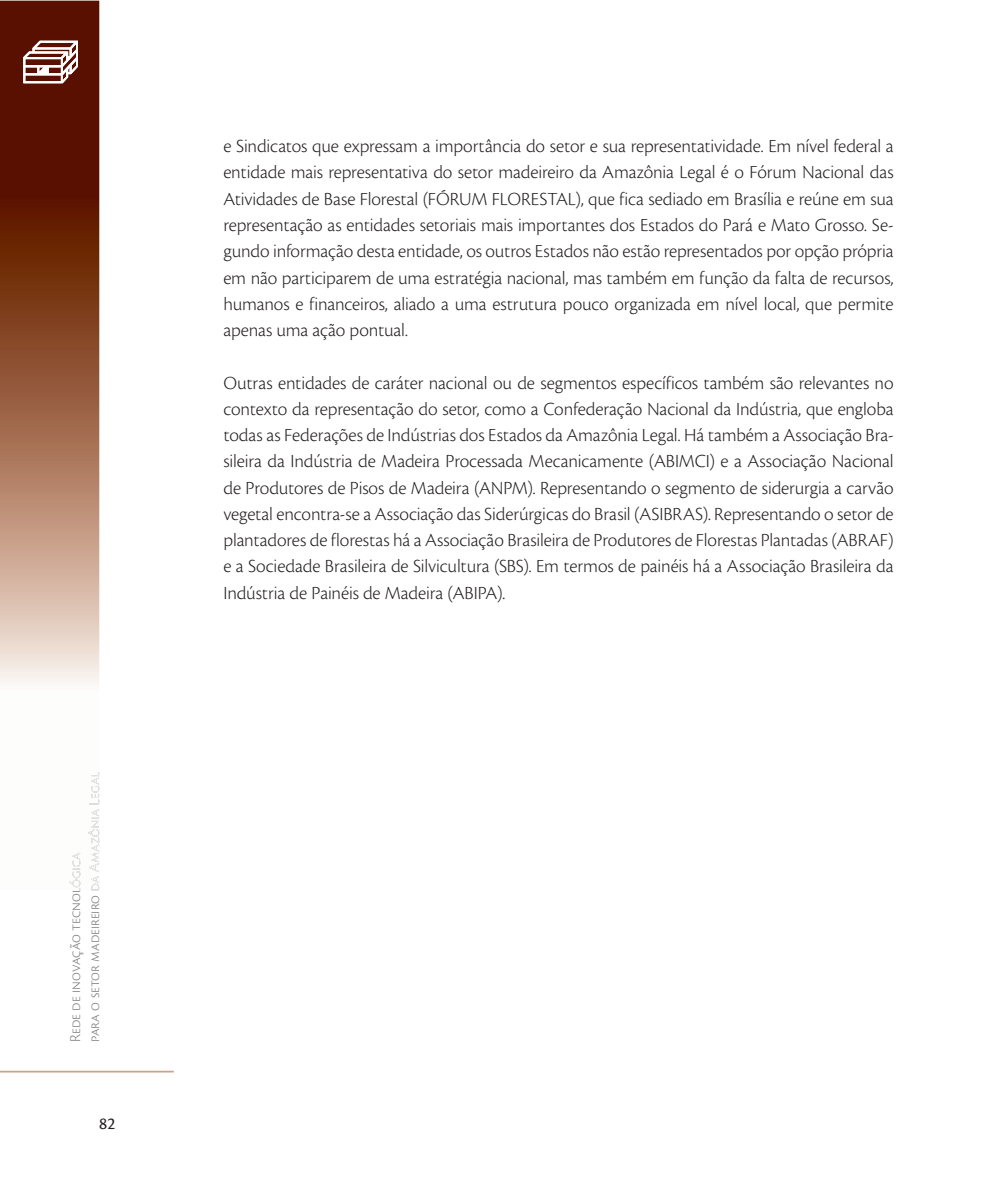
<style>
.page{position:relative;width:993px;height:1191px;background:#fff}
.page>*{position:absolute;margin:0;border:0;box-sizing:border-box;transform-origin:0 0}
.t1{font:300 19.25px/26.2px "Cronos Pro";letter-spacing:-.01em;color:#231f20;text-align:justify}
.t2{font:17.5px "Cronos Pro";color:#231f20}
.t3{font:300 15.75px/18.9px "Cronos Pro";letter-spacing:-.005em;color:#808285}
</style>
<div class="page">
<svg style="left:0;top:1px;width:99px;height:682px;background:#935b44"></svg>
<svg style="left:23px;top:41px;width:55px;height:42px"></svg>
<hr style="left:0;top:1070px;width:174px;height:2px;background:#caa28c">
<p class="t3" style="left:66px;top:1042px;width:272px;rotate:-90deg">Rede de ınovação tecnológıca<br>para o setor madeıreıro da Amazônıa Legal</p>
<p class="t2" style="left:99px;top:1114px;width:18px">82</p>
<p class="t1" style="left:223px;top:133px;width:671px">e Sindicatos que expressam a importância do setor e sua representatividade. Em nível federal a entidade mais representativa do setor madeireiro da Amazônia Legal é o Fórum Nacional das Atividades de Base Florestal (FÓRUM FLORESTAL), que fica sediado em Brasília e reúne em sua representação as entidades setoriais mais importantes dos Estados do Pará e Mato Grosso. Se&shy;gundo informação desta entidade, os outros Estados não estão representados por opção própria em não participarem de uma estratégia nacional, mas também em função da falta de recursos, humanos e financeiros, aliado a uma estrutura pouco organizada em nível local, que permite apenas uma ação pontual.</p>
<p class="t1" style="left:223px;top:369px;width:671px">Outras entidades de caráter nacional ou de segmentos específicos também são relevantes no contexto da representação do setor, como a Confederação Nacional da Indústria, que engloba todas as Federações de Indústrias dos Estados da Amazônia Legal. Há também a Associação Bra&shy;sileira da Indústria de Madeira Processada Mecanicamente (ABIMCI) e a Associação Nacional de Produtores de Pisos de Madeira (ANPM). Representando o segmento de siderurgia a carvão vegetal encontra-se a Associação das Siderúrgicas do Brasil (ASIBRAS). Representando o setor de plantadores de florestas há a Associação Brasileira de Produtores de Florestas Plantadas (ABRAF) e a Sociedade Brasileira de Silvicultura (SBS). Em termos de painéis há a Associação Brasileira da Indústria de Painéis de Madeira (ABIPA).</p>
</div>
